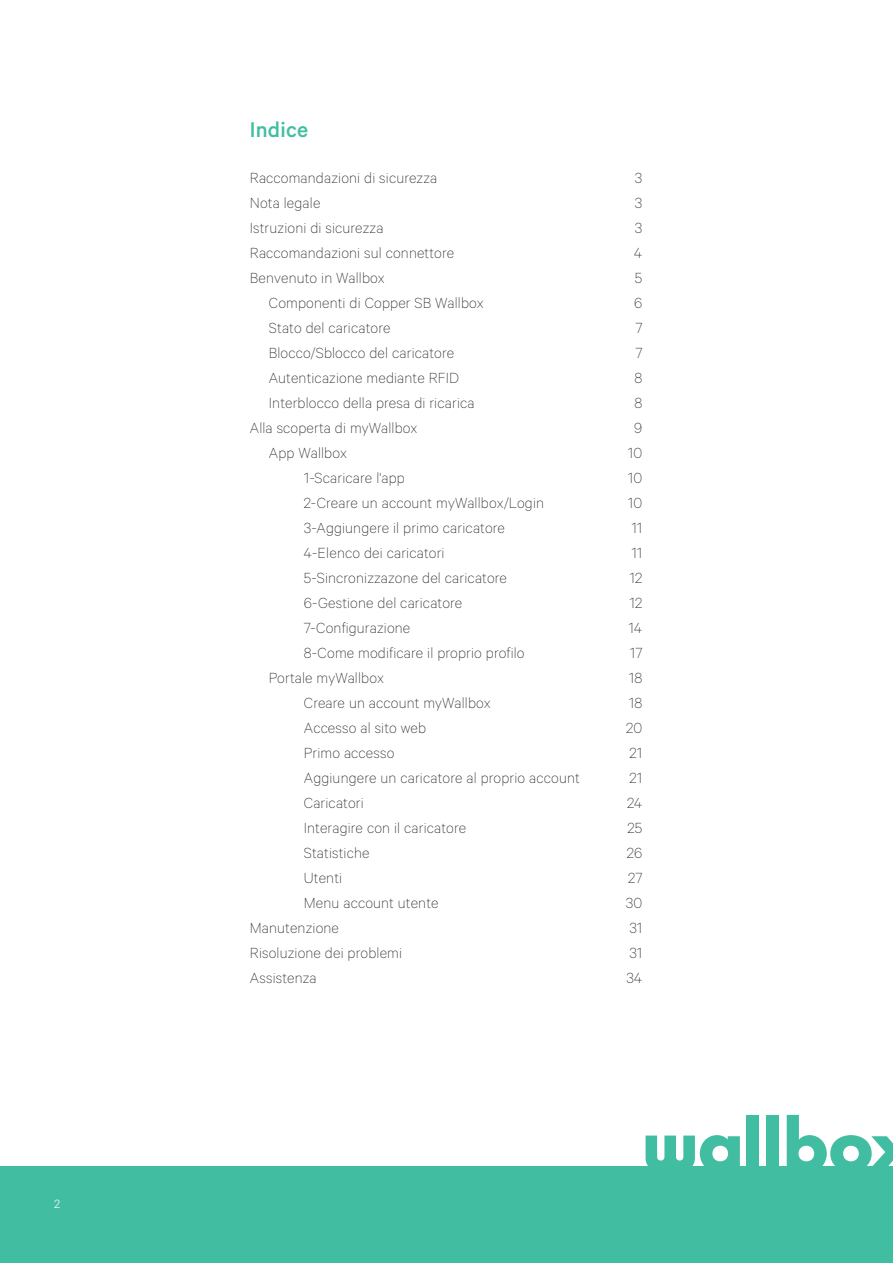
<style>
.page{position:relative;width:893px;height:1263px;background:#fff}
.page>*{position:absolute;margin:0;border:0;box-sizing:border-box;transform-origin:0 0}
.t1{font:500 24px "Calibre";letter-spacing:.01em;color:#41bea2}
.t2{font:100 16.5px/25px "Calibre";letter-spacing:.01em;color:#231f20}
.t3{font:300 13.5px "Calibre";color:#fff}
</style>
<div class="page">
<div style="left:0;top:1167px;width:893px;height:96px;background:#41bea2"></div>
<svg style="left:646px;top:1135px;width:94px;height:32px"></svg>
<div style="left:747px;top:1115px;width:12px;height:56px;background:#41bea2"></div>
<div style="left:767px;top:1115px;width:12px;height:56px;background:#41bea2"></div>
<svg style="left:787px;top:1115px;width:106px;height:52px"></svg>
<p class="t3" style="left:54px;top:1195px;width:7px">2</p>
<h1 class="t1" style="left:250px;top:115px;width:60px">Indice</h1>
<p class="t2" style="left:250px;top:164px;width:206px">Raccomandazioni di sicurezza<br>Nota legale<br>Istruzioni di sicurezza<br>Raccomandazioni sul connettore<br>Benvenuto in Wallbox</p>
<p class="t2" style="left:269px;top:289px;width:216px">Componenti di Copper SB Wallbox</p>
<p class="t2" style="left:269px;top:314px;width:123px">Stato del caricatore</p>
<p class="t2" style="left:269px;top:339px;width:187px">Blocco/Sblocco del caricatore</p>
<p class="t2" style="left:269px;top:364px;width:192px">Autenticazione mediante RFID</p>
<p class="t2" style="left:269px;top:389px;width:207px">Interblocco della presa di ricarica</p>
<p class="t2" style="left:250px;top:414px;width:169px">Alla scoperta di myWallbox</p>
<p class="t2" style="left:269px;top:439px;width:80px">App Wallbox</p>
<p class="t2" style="left:304px;top:464px;width:103px">1-Scaricare l'app</p>
<p class="t2" style="left:304px;top:489px;width:242px">2-Creare un account myWallbox/Login</p>
<p class="t2" style="left:304px;top:514px;width:203px">3-Aggiungere il primo caricatore</p>
<p class="t2" style="left:304px;top:539px;width:142px">4-Elenco dei caricatori</p>
<p class="t2" style="left:304px;top:564px;width:205px">5-Sincronizzazone del caricatore</p>
<p class="t2" style="left:304px;top:589px;width:160px">6-Gestione del caricatore</p>
<p class="t2" style="left:304px;top:614px;width:108px">7-Configurazione</p>
<p class="t2" style="left:304px;top:639px;width:222px">8-Come modificare il proprio profilo</p>
<p class="t2" style="left:269px;top:664px;width:117px">Portale myWallbox</p>
<p class="t2" style="left:304px;top:689px;width:188px">Creare un account myWallbox</p>
<p class="t2" style="left:304px;top:714px;width:124px">Accesso al sito web</p>
<p class="t2" style="left:304px;top:739px;width:92px">Primo accesso</p>
<p class="t2" style="left:304px;top:764px;width:277px">Aggiungere un caricatore al proprio account</p>
<p class="t2" style="left:304px;top:789px;width:61px">Caricatori</p>
<p class="t2" style="left:304px;top:814px;width:164px">Interagire con il caricatore</p>
<p class="t2" style="left:304px;top:839px;width:67px">Statistiche</p>
<p class="t2" style="left:304px;top:864px;width:40px">Utenti</p>
<p class="t2" style="left:304px;top:889px;width:136px">Menu account utente</p>
<p class="t2" style="left:250px;top:914px;width:91px">Manutenzione</p>
<p class="t2" style="left:250px;top:939px;width:154px">Risoluzione dei problemi</p>
<p class="t2" style="left:250px;top:964px;width:68px">Assistenza</p>
<p class="t2" style="left:626px;top:164px;width:18px;text-align:center">3<br>3<br>3<br>4<br>5<br>6<br>7<br>7<br>8<br>8<br>9<br>10<br>10<br>10<br>11<br>11<br>12<br>12<br>14<br>17<br>18<br>18<br>20<br>21<br>21<br>24<br>25<br>26<br>27<br>30<br>31<br>31<br>34</p>
</div>
